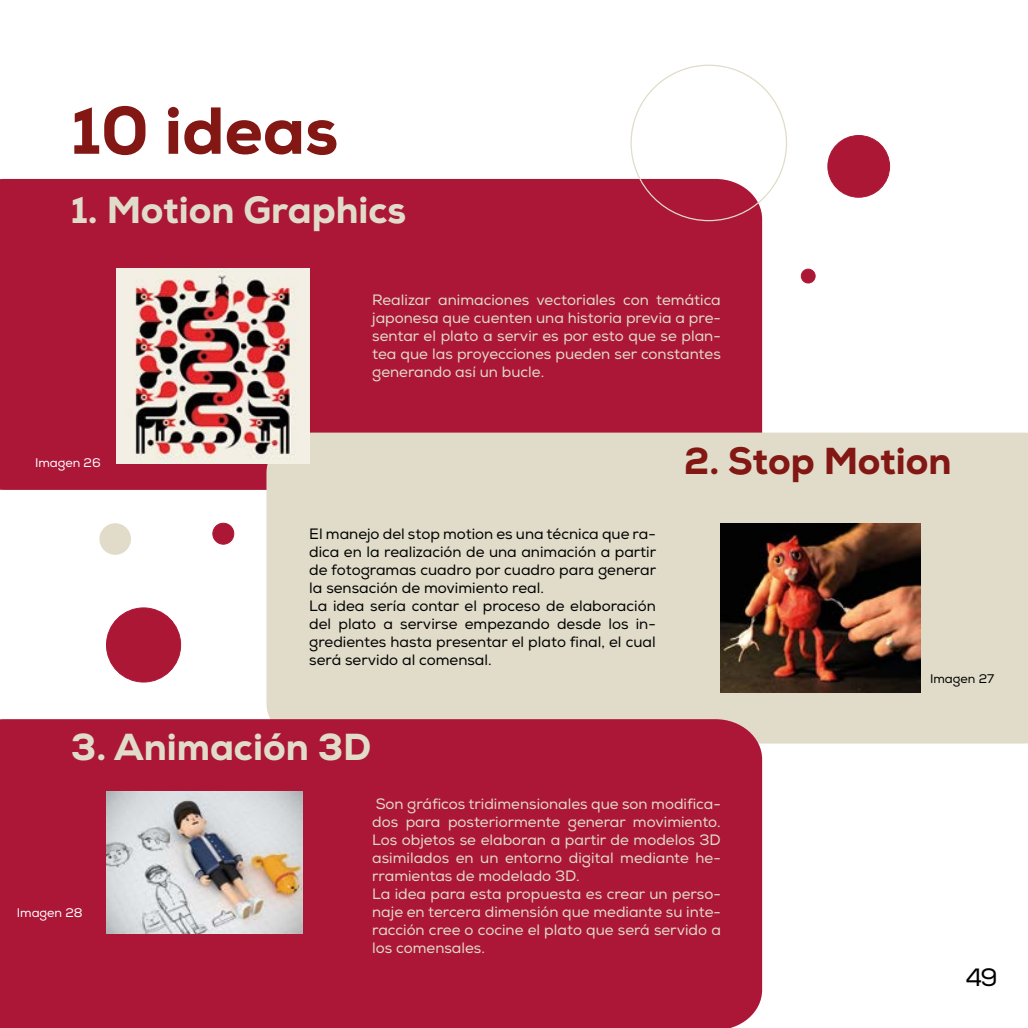
<style>
.page{position:relative;width:1028px;height:1028px;background:#fff}
.page>*{position:absolute;margin:0;border:0;box-sizing:border-box;transform-origin:0 0}
.t1{font:800 66.25px "Nexa";color:#831714}
.t2{font:800 37.5px "Nexa";color:#e0dcc9}
.t3{font:800 37.5px "Nexa";color:#831714}
.t4{font:25px "Nexa";color:#000}
.t5{font:15px/18px "Nexa";color:#e0dcc9;text-align:justify}
.t6{font:15px/18px "Nexa";color:#000}
.t7{font:12.5px "Nexa";color:#fff}
.t8{font:12.5px "Nexa";color:#000}
</style>
<div class="page">
<div style="left:0;top:179px;width:762px;height:311px;background:#ac1737"></div>
<div style="left:266px;top:432px;width:762px;height:311px;background:#e0dcc9"></div>
<img style="left:116px;top:269px;width:193px;height:195px">
<img style="left:721px;top:523px;width:199px;height:169px">
<div style="left:0;top:719px;width:762px;height:309px;background:#ac1737"></div>
<img style="left:106px;top:791px;width:196px;height:142px">
<div style="left:828px;top:135px;width:61px;height:62px;background:#ac1736;border-radius:50%"></div>
<div style="left:827px;top:135px;width:62px;height:62px;border:1px solid #ac1736;border-radius:50%"></div>
<div style="left:801px;top:269px;width:14px;height:14px;background:#ac1736;border-radius:50%"></div>
<div style="left:801px;top:269px;width:14px;height:14px;border:1px solid #ac1736;border-radius:50%"></div>
<div style="left:106px;top:608px;width:75px;height:74px;background:#ac1736;border-radius:50%"></div>
<div style="left:106px;top:607px;width:75px;height:75px;border:1px solid #ac1736;border-radius:50%"></div>
<div style="left:213px;top:523px;width:21px;height:21px;background:#ac1736;border-radius:50%"></div>
<div style="left:213px;top:523px;width:21px;height:21px;border:1px solid #ac1736;border-radius:50%"></div>
<div style="left:99px;top:523px;width:32px;height:32px;background:#e0dcc9;border-radius:50%"></div>
<h1 class="t1" style="left:71px;top:89px;width:269px">10 ideas</h1>
<h2 class="t2" style="left:71px;top:186px;width:337px">1. Motion Graphics</h2>
<p class="t7" style="left:35px;top:455px;width:67px">Imagen 26</p>
<p class="t5" style="left:372px;top:291px;width:350px">Realizar animaciones vectoriales con temática japonesa que cuenten una historia previa a pre&shy;sentar el plato a servir es por esto que se plan&shy;tea que las proyecciones pueden ser constantes generando así un bucle.</p>
<p class="t6" style="left:309px;top:525px;width:348px">El manejo del stop motion es una técnica que ra&shy;dica en la realización de una animación a partir de fotogramas cuadro por cuadro para generar la sensación de movimiento real.<br>La idea sería contar el proceso de elaboración del plato a servirse empezando desde los in&shy;gredientes hasta presentar el plato final, el cual será servido al comensal.</p>
<h2 class="t3" style="left:684px;top:436px;width:269px">2. Stop Motion</h2>
<p class="t8" style="left:930px;top:671px;width:66px">Imagen 27</p>
<h2 class="t2" style="left:71px;top:723px;width:302px">3. Animación 3D</h2>
<p class="t7" style="left:17px;top:905px;width:67px">Imagen 28</p>
<p class="t5" style="left:372px;top:795px;width:350px;text-align:left">Son gráficos tridimensionales que son modifica&shy;dos para posteriormente generar movimiento.<br>Los objetos se elaboran a partir de modelos 3D asimilados en un entorno digital mediante he&shy;rramientas de modelado 3D.<br>La idea para esta propuesta es crear un perso&shy;naje en tercera dimensión que mediante su inte&shy;racción cree o cocine el plato que será servido a los comensales.</p>
<h3 class="t4" style="left:966px;top:962px;width:33px">49</h3>
</div>
